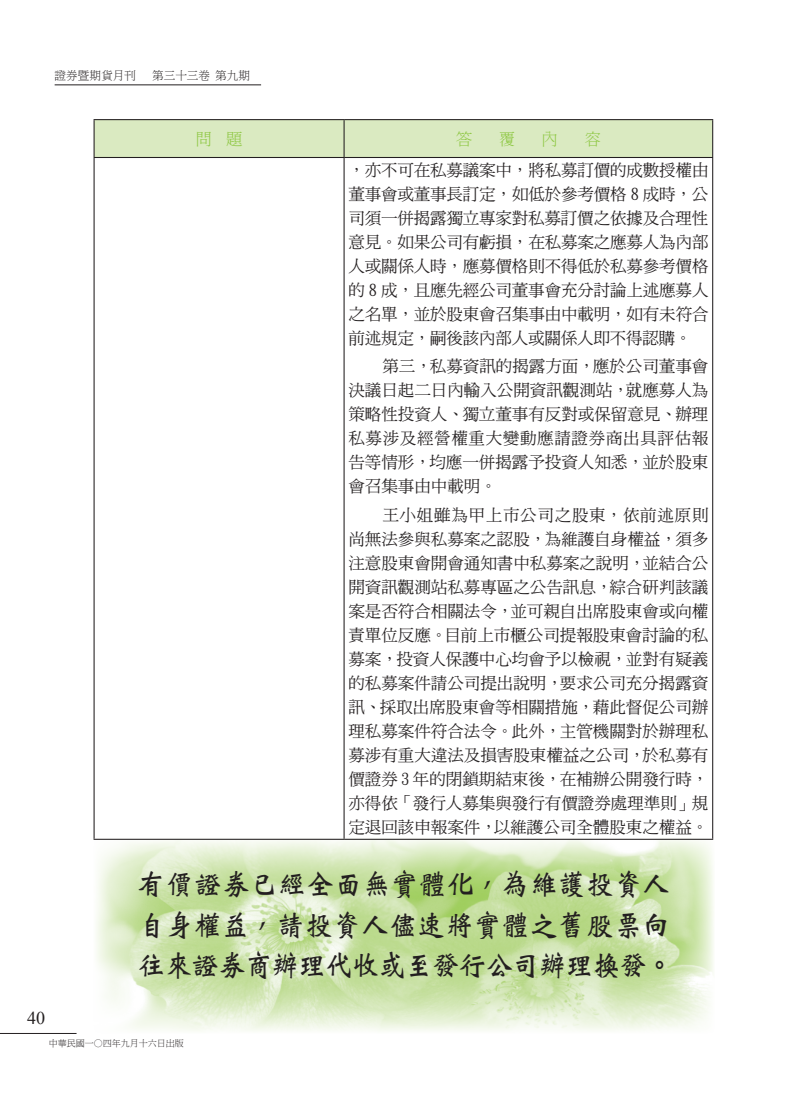
<style>
.page{position:relative;width:808px;height:1106px;background:#fff}
.page>*{position:absolute;margin:0;border:0;box-sizing:border-box;transform-origin:0 0}
.t1{font:30px/40.5px "DF Wei Bei Md HK BF";letter-spacing:.04em;color:#231f20;text-align:justify;scale:.9 1}
.t2{font:18px "Times New Roman";color:#231f20}
.t3{font:16.5px/24px "DF Ming Md HK BF";color:#231f20;text-align:justify}
.t4{font:16.5px "DF Ming Lt HK BF";color:#8bc63e}
.t5{font:11.55px "DF Ming Lt HK BF";color:#231f20}
.t6{font:9px "DF Ming Lt HK BF";color:#231f20}
</style>
<div class="page">
<hr style="left:55px;top:84px;width:206px;height:1px;background:#231f20">
<hr style="left:0;top:1033px;width:77px;height:1px;background:#231f20">
<img style="left:94px;top:837px;width:620px;height:194px">
<div style="left:95px;top:120px;width:617px;height:37px;background:#daeac1"></div>
<hr style="left:94px;top:119px;width:250px;height:1px;background:#231f20">
<hr style="left:94px;top:120px;width:1px;height:37px;background:#231f20">
<hr style="left:344px;top:119px;width:369px;height:1px;background:#231f20">
<hr style="left:344px;top:120px;width:1px;height:37px;background:#231f20">
<hr style="left:712px;top:120px;width:1px;height:37px;background:#231f20">
<hr style="left:94px;top:157px;width:250px;height:1px;background:#231f20">
<hr style="left:94px;top:158px;width:1px;height:680px;background:#231f20">
<hr style="left:344px;top:157px;width:369px;height:1px;background:#231f20">
<hr style="left:344px;top:158px;width:1px;height:680px;background:#231f20">
<hr style="left:712px;top:158px;width:1px;height:680px;background:#231f20">
<hr style="left:94px;top:838px;width:250px;height:1px;background:#231f20">
<hr style="left:344px;top:838px;width:369px;height:1px;background:#231f20">
<p class="t5" style="left:55px;top:70px;width:83px">證券暨期貨月刊</p>
<p class="t5" style="left:152px;top:70px;width:99px">第三十三卷第九期</p>
<p class="t2" style="left:27px;top:1005px;width:19px">40</p>
<p class="t4" style="left:195px;top:130px;width:49px">問 題</p>
<p class="t4" style="left:456px;top:130px;width:18px">答</p>
<p class="t4" style="left:499px;top:130px;width:18px">覆</p>
<p class="t4" style="left:542px;top:130px;width:18px">內</p>
<p class="t4" style="left:584px;top:130px;width:18px">容</p>
<p class="t3" style="left:348px;top:158px;width:362px">，亦不可在私募議案中，將私募訂價的成數授權由董事會或董事長訂定，如低於參考價格 8 成時，公司須一併揭露獨立專家對私募訂價之依據及合理性意見。如果公司有虧損，在私募案之應募人為內部人或關係人時，應募價格則不得低於私募參考價格的 8 成，且應先經公司董事會充分討論上述應募人之名單，並於股東會召集事由中載明，如有未符合前述規定，嗣後該內部人或關係人即不得認購。</p>
<p class="t3" style="left:348px;top:354px;width:362px;text-indent:34px">第三，私募資訊的揭露方面，應於公司董事會決議日起二日內輸入公開資訊觀測站，就應募人為策略性投資人、獨立董事有反對或保留意見、辦理私募涉及經營權重大變動應請證券商出具評估報告等情形，均應一併揭露予投資人知悉，並於股東會召集事由中載明。</p>
<p class="t3" style="left:348px;top:503px;width:362px;text-indent:34px">王小姐雖為甲上市公司之股東，依前述原則尚無法參與私募案之認股，為維護自身權益，須多注意股東會開會通知書中私募案之說明，並結合公開資訊觀測站私募專區之公告訊息，綜合研判該議案是否符合相關法令，並可親自出席股東會或向權責單位反應。目前上市櫃公司提報股東會討論的私募案，投資人保護中心均會予以檢視，並對有疑義的私募案件請公司提出說明，要求公司充分揭露資訊、採取出席股東會等相關措施，藉此督促公司辦理私募案件符合法令。此外，主管機關對於辦理私募涉有重大違法及損害股東權益之公司，於私募有價證券 3 年的閉鎖期結束後，在補辦公開發行時，亦得依「發行人募集與發行有價證券處理準則」規定退回該申報案件，以維護公司全體股東之權益。</p>
<h1 class="t1" style="left:138px;top:863px;width:596px">有價證券已經全面無實體化，為維護投資人自身權益，請投資人儘速將實體之舊股票向往來證券商辦理代收或至發行公司辦理換發。</h1>
<p class="t6" style="left:49px;top:1039px;width:136px">中華民國一○四年九月十六日出版</p>
</div>
